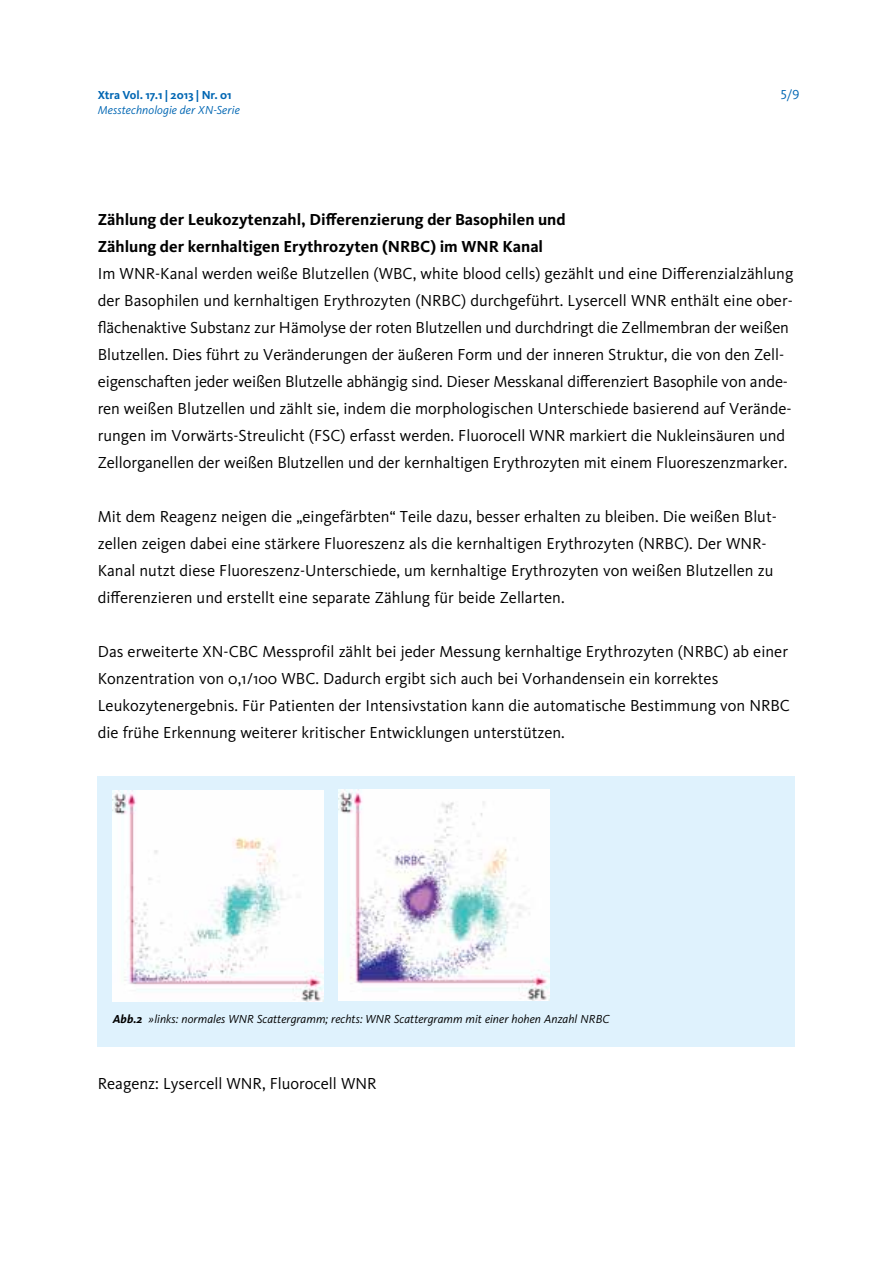
<style>
.page{position:relative;width:893px;height:1263px;background:#fff}
.page>*{position:absolute;margin:0;border:0;box-sizing:border-box;transform-origin:0 0}
.t1{font:16.5px/27px "Kievit Pro";color:#000}
.t2{font:700 16.5px/27px "Kievit Pro";color:#000}
.t3{font:16.5px "Kievit OT";color:#000}
.t4{font:13.5px "Kievit Pro";color:#0066b3}
.t5{font:italic 12px "Kievit Pro";letter-spacing:.005em;color:#000}
.t6{font:italic 12px "Kievit Pro";letter-spacing:.01em;color:#0066b3}
.t7{font:700 12px "Kievit Pro";color:#0066b3}
.s1{font-family:"Kievit Pro"}
.s2{font-family:"Kievit OT"}
.s3{font-weight:700}
</style>
<div class="page">
<div style="left:98px;top:776px;width:697px;height:270px;background:#dff2fd"></div>
<img style="left:113px;top:790px;width:211px;height:211px">
<img style="left:338px;top:789px;width:211px;height:211px">
<p class="t7" style="left:98px;top:87px;width:135px">Xtra Vol. 17.1 | 2013 | Nr. 01</p>
<p class="t6" style="left:98px;top:102px;width:144px">Messtechnologie der XN-Serie</p>
<p class="t4" style="left:781px;top:86px;width:20px">5/9</p>
<p class="t2" style="left:98px;top:206px;width:469px">Zählung der Leukozytenzahl, Differenzierung der Basophilen und<br>Zählung der kernhaltigen Erythrozyten (NRBC) im WNR Kanal</p>
<p class="t1" style="left:98px;top:260px;width:697px">Im WNR-Kanal werden weiße Blutzellen (WBC, white blood cells) gezählt und eine Differenzialzählung der Basophilen und kernhaltigen Erythrozyten (NRBC) durchgeführt. Lysercell WNR enthält eine ober&shy;flächenaktive Substanz zur Hämolyse der roten Blutzellen und durchdringt die Zellmembran der weißen Blutzellen. Dies führt zu Veränderungen der äußeren Form und der inneren Struktur, die von den Zell&shy;eigenschaften jeder weißen Blutzelle abhängig sind. Dieser Messkanal differenziert Basophile von ande&shy;ren weißen Blutzellen und zählt sie, indem die morphologischen Unterschiede basierend auf Verände&shy;rungen im Vorwärts-Streulicht (FSC) erfasst werden. Fluorocell WNR markiert die Nukleinsäuren und Zellorganellen der weißen Blutzellen und der kernhaltigen Erythrozyten mit einem Fluoreszenzmarker.</p>
<p class="t1" style="left:98px;top:503px;width:680px">Mit dem Reagenz neigen die „eingefärbten“ Teile dazu, besser erhalten zu bleiben. Die weißen Blut&shy;zellen zeigen dabei eine stärkere Fluoreszenz als die kernhaltigen Erythrozyten (NRBC). Der WNR-Kanal nutzt diese Fluoreszenz-Unterschiede, um kernhaltige Erythrozyten von weißen Blutzellen zu differenzieren und erstellt eine separate Zählung für beide Zellarten.</p>
<p class="t1" style="left:98px;top:638px;width:692px">Das erweiterte XN-CBC Messprofil zählt bei jeder Messung kernhaltige Erythrozyten (NRBC) ab einer</p>
<p class="t3" style="left:98px;top:670px;width:622px"><span class="s1">Konzentration von 0,1/100 WBC.</span> Dadurch ergibt sich auch bei Vorhandensein ein korrektes</p>
<p class="t1" style="left:98px;top:692px;width:694px"><span class="s2">Leukozytenergebnis.</span> Für Patienten der Intensivstation kann die automatische Bestimmung von NRBC die frühe Erkennung weiterer kritischer Entwicklungen unterstützen.</p>
<p class="t5" style="left:113px;top:1012px;width:498px"><span class="s3">Abb.2</span> »links: normales WNR Scattergramm; rechts: WNR Scattergramm mit einer hohen Anzahl NRBC</p>
<p class="t1" style="left:98px;top:1070px;width:280px">Reagenz: Lysercell WNR, Fluorocell WNR</p>
</div>
